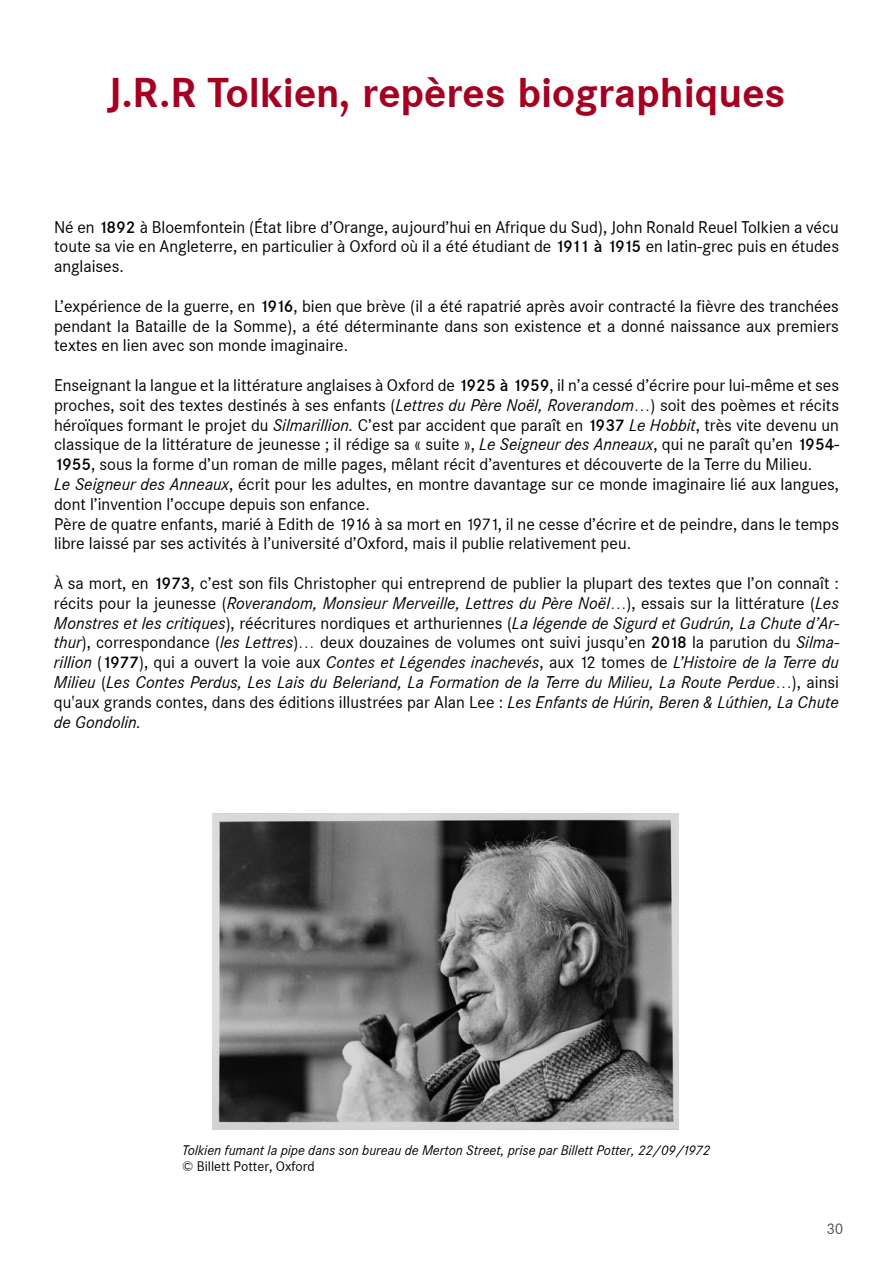
<style>
.page{position:relative;width:893px;height:1263px;background:#fff}
.page>*{position:absolute;margin:0;border:0;box-sizing:border-box;transform-origin:0 0}
.t1{font:700 40.5px "Corporate SBQ";color:#a50021}
.t2{font:16.5px/19.8px "Corporate SBQ";color:#000;text-align:justify}
.t3{font:15px "Corporate SBQ";color:#4d4d4f}
.t4{font:italic 13.5px "Corporate SBQ";color:#000}
.t5{font:13.5px "Corporate SBQ";color:#000}
.s1{font-weight:500}
.s2{font-style:italic}
.s3{font-size:15px}
</style>
<div class="page">
<img style="left:212px;top:813px;width:466px;height:316px">
<h1 class="t1" style="left:108px;top:68px;width:679px">J.R.R Tolkien, repères biographiques</h1>
<p class="t2" style="left:54px;top:217px;width:786px">Né en <span class="s1">1892</span> à Bloemfontein (État libre d’Orange, aujourd’hui en Afrique du Sud), John Ronald Reuel Tolkien a vécu toute sa vie en Angleterre, en particulier à Oxford où il a été étudiant de <span class="s1">1911 à 1915</span> en latin-grec puis en études anglaises.</p>
<p class="t2" style="left:54px;top:296px;width:786px">L’expérience de la guerre, en <span class="s1">1916</span>, bien que brève (il a été rapatrié après avoir contracté la fièvre des tranchées pendant la Bataille de la Somme), a été déterminante dans son existence et a donné naissance aux premiers textes en lien avec son monde imaginaire.</p>
<p class="t2" style="left:54px;top:375px;width:787px;text-align:left">Enseignant la langue et la littérature anglaises à Oxford de <span class="s1">1925 à 1959</span>, il n’a cessé d’écrire pour lui-même et ses proches, soit des textes destinés à ses enfants (<span class="s2">Lettres du Père Noël, Roverandom</span>…) soit des poèmes et récits héroïques formant le projet du <span class="s2">Silmarillion.</span> C’est par accident que paraît en <span class="s1">1937</span> <span class="s2">Le Hobbit</span>, très vite devenu un classique de la littérature de jeunesse ; il rédige sa « suite », <span class="s2">Le Seigneur des Anneaux</span>, qui ne paraît qu’en <span class="s1">1954- 1955</span>, sous la forme d’un roman de mille pages, mêlant récit d’aventures et découverte de la Terre du Milieu.<br><span class="s2">Le Seigneur des Anneaux</span>, écrit pour les adultes, en montre davantage sur ce monde imaginaire lié aux langues, dont l’invention l’occupe depuis son enfance.<br>Père de quatre enfants, marié à Edith de 1916 à sa mort en 1971, il ne cesse d’écrire et de peindre, dans le temps libre laissé par ses activités à l’université d’Oxford, mais il publie relativement peu.</p>
<p class="t2" style="left:54px;top:573px;width:787px"><span class="s3">À</span> sa mort, en <span class="s1">1973</span>, c’est son fils Christopher qui entreprend de publier la plupart des textes que l’on connaît : récits pour la jeunesse (<span class="s2">Roverandom, Monsieur Merveille, Lettres du Père Noël</span>…), essais sur la littérature (<span class="s2">Les Monstres et les critiques</span>), réécritures nordiques et arthuriennes (<span class="s2">La légende de Sigurd et Gudrún, La Chute d’Ar&shy;thur</span>), correspondance (<span class="s2">les Lettres</span>)… deux douzaines de volumes ont suivi jusqu’en <span class="s1">2018</span> la parution du <span class="s2">Silma&shy;rillion</span> (<span class="s1">1977</span>), qui a ouvert la voie aux <span class="s2">Contes et Légendes inachevés</span>, aux 12 tomes de <span class="s2">L’Histoire de la Terre du Milieu</span> (<span class="s2">Les Contes Perdus, Les Lais du Beleriand, La Formation de la Terre du Milieu, La Route Perdue</span>…), ainsi qu'aux grands contes, dans des éditions illustrées par Alan Lee : <span class="s2">Les Enfants de Húrin, Beren &amp; Lúthien, La Chute de Gondolin.</span></p>
<p class="t4" style="left:182px;top:1142px;width:529px">Tolkien fumant la pipe dans son bureau de Merton Street, prise par Billett Potter, 22/09/1972</p>
<p class="t5" style="left:182px;top:1158px;width:134px">© Billett Potter, Oxford</p>
<p class="t3" style="left:826px;top:1219px;width:19px">30</p>
</div>
